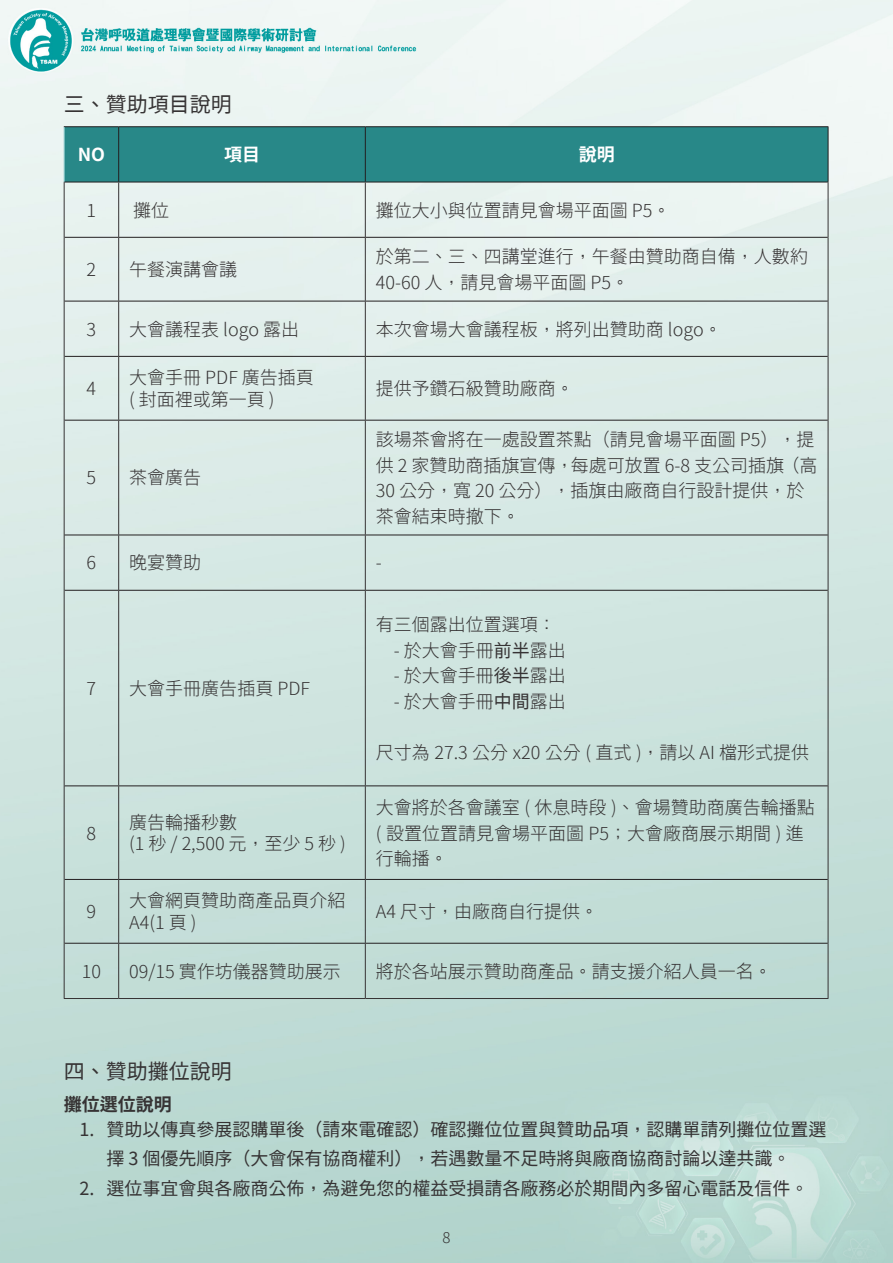
<style>
.page{position:relative;width:893px;height:1263px;background:#fff}
.page>*{position:absolute;margin:0;border:0;box-sizing:border-box;transform-origin:0 0}
.t1{font:21px "Taipei Sans TC Beta";color:#363334}
.t2{font:300 18px/25.5px "Taipei Sans TC Beta";color:#363334}
.t3{font:18px/28.5px "Taipei Sans TC Beta";color:#363334;text-align:center}
.t4{font:700 18px "Taipei Sans TC Beta";color:#fff}
.t5{font:700 18px "Taipei Sans TC Beta";color:#363334}
.t6{font:300 15px "Taipei Sans TC Beta";color:#363334}
.s1{font-weight:400}
</style>
<div class="page">
<img style="left:0;top:0;width:893px;height:1263px">
<div style="left:65px;top:127px;width:763px;height:55px;background:#288888"></div>
<hr style="left:64px;top:126px;width:55px;height:1px;background:#231f20">
<hr style="left:119px;top:126px;width:246px;height:1px;background:#231f20">
<hr style="left:118px;top:127px;width:1px;height:55px;background:#231f20">
<hr style="left:365px;top:126px;width:463px;height:1px;background:#231f20">
<hr style="left:365px;top:127px;width:1px;height:55px;background:#231f20">
<hr style="left:828px;top:127px;width:1px;height:55px;background:#231f20">
<hr style="left:64px;top:182px;width:55px;height:1px;background:#231f20">
<hr style="left:119px;top:182px;width:246px;height:1px;background:#231f20">
<hr style="left:365px;top:182px;width:463px;height:1px;background:#231f20">
<hr style="left:64px;top:127px;width:1px;height:55px;background:#91cdcf">
<hr style="left:64px;top:182px;width:1px;height:55px;background:#363334">
<hr style="left:118px;top:182px;width:1px;height:55px;background:#363334">
<hr style="left:365px;top:182px;width:1px;height:55px;background:#363334">
<hr style="left:828px;top:182px;width:1px;height:55px;background:#363334">
<hr style="left:64px;top:237px;width:1px;height:64px;background:#363334">
<hr style="left:118px;top:238px;width:1px;height:63px;background:#363334">
<hr style="left:365px;top:238px;width:1px;height:63px;background:#363334">
<hr style="left:828px;top:237px;width:1px;height:64px;background:#363334">
<hr style="left:64px;top:301px;width:1px;height:55px;background:#363334">
<hr style="left:118px;top:301px;width:1px;height:55px;background:#363334">
<hr style="left:365px;top:301px;width:1px;height:55px;background:#363334">
<hr style="left:828px;top:301px;width:1px;height:55px;background:#363334">
<hr style="left:64px;top:356px;width:1px;height:64px;background:#363334">
<hr style="left:118px;top:357px;width:1px;height:63px;background:#363334">
<hr style="left:365px;top:357px;width:1px;height:63px;background:#363334">
<hr style="left:828px;top:356px;width:1px;height:64px;background:#363334">
<hr style="left:64px;top:420px;width:1px;height:115px;background:#363334">
<hr style="left:118px;top:420px;width:1px;height:115px;background:#363334">
<hr style="left:365px;top:420px;width:1px;height:115px;background:#363334">
<hr style="left:828px;top:420px;width:1px;height:115px;background:#363334">
<hr style="left:64px;top:535px;width:1px;height:55px;background:#363334">
<hr style="left:118px;top:535px;width:1px;height:55px;background:#363334">
<hr style="left:365px;top:535px;width:1px;height:55px;background:#363334">
<hr style="left:828px;top:535px;width:1px;height:55px;background:#363334">
<hr style="left:64px;top:590px;width:1px;height:196px;background:#363334">
<hr style="left:118px;top:591px;width:1px;height:194px;background:#363334">
<hr style="left:365px;top:591px;width:1px;height:194px;background:#363334">
<hr style="left:828px;top:590px;width:1px;height:196px;background:#363334">
<hr style="left:64px;top:786px;width:1px;height:93px;background:#363334">
<hr style="left:118px;top:786px;width:1px;height:93px;background:#363334">
<hr style="left:365px;top:786px;width:1px;height:93px;background:#363334">
<hr style="left:828px;top:786px;width:1px;height:93px;background:#363334">
<hr style="left:64px;top:879px;width:1px;height:64px;background:#363334">
<hr style="left:118px;top:880px;width:1px;height:63px;background:#363334">
<hr style="left:365px;top:880px;width:1px;height:63px;background:#363334">
<hr style="left:828px;top:879px;width:1px;height:64px;background:#363334">
<hr style="left:64px;top:943px;width:1px;height:55px;background:#363334">
<hr style="left:118px;top:943px;width:1px;height:55px;background:#363334">
<hr style="left:365px;top:943px;width:1px;height:55px;background:#363334">
<hr style="left:828px;top:943px;width:1px;height:55px;background:#363334">
<hr style="left:64px;top:998px;width:55px;height:1px;background:#363334">
<hr style="left:119px;top:998px;width:246px;height:1px;background:#363334">
<hr style="left:365px;top:998px;width:463px;height:1px;background:#363334">
<hr style="left:65px;top:237px;width:54px;height:1px;background:#231f20">
<hr style="left:119px;top:237px;width:246px;height:1px;background:#231f20">
<hr style="left:365px;top:237px;width:463px;height:1px;background:#231f20">
<hr style="left:65px;top:301px;width:54px;height:1px;background:#231f20">
<hr style="left:119px;top:301px;width:246px;height:1px;background:#231f20">
<hr style="left:365px;top:301px;width:463px;height:1px;background:#231f20">
<hr style="left:65px;top:356px;width:54px;height:1px;background:#231f20">
<hr style="left:119px;top:356px;width:246px;height:1px;background:#231f20">
<hr style="left:365px;top:356px;width:463px;height:1px;background:#231f20">
<hr style="left:65px;top:420px;width:54px;height:1px;background:#231f20">
<hr style="left:119px;top:420px;width:246px;height:1px;background:#231f20">
<hr style="left:365px;top:420px;width:463px;height:1px;background:#231f20">
<hr style="left:65px;top:535px;width:54px;height:1px;background:#231f20">
<hr style="left:119px;top:535px;width:246px;height:1px;background:#231f20">
<hr style="left:365px;top:535px;width:463px;height:1px;background:#231f20">
<hr style="left:65px;top:590px;width:54px;height:1px;background:#231f20">
<hr style="left:119px;top:590px;width:246px;height:1px;background:#231f20">
<hr style="left:365px;top:590px;width:463px;height:1px;background:#231f20">
<hr style="left:65px;top:785px;width:54px;height:1px;background:#231f20">
<hr style="left:119px;top:785px;width:246px;height:1px;background:#231f20">
<hr style="left:365px;top:785px;width:463px;height:1px;background:#231f20">
<hr style="left:65px;top:879px;width:54px;height:1px;background:#231f20">
<hr style="left:119px;top:879px;width:246px;height:1px;background:#231f20">
<hr style="left:365px;top:879px;width:463px;height:1px;background:#231f20">
<hr style="left:65px;top:943px;width:54px;height:1px;background:#231f20">
<hr style="left:119px;top:943px;width:246px;height:1px;background:#231f20">
<hr style="left:365px;top:943px;width:463px;height:1px;background:#231f20">
<p class="t1" style="left:64px;top:92px;width:169px">三、贊助項目說明</p>
<p class="t4" style="left:78px;top:144px;width:29px">NO</p>
<p class="t4" style="left:224px;top:144px;width:37px">項目</p>
<p class="t4" style="left:579px;top:144px;width:37px">說明</p>
<p class="t2" style="left:87px;top:198px;width:11px">1</p>
<p class="t2" style="left:133px;top:198px;width:37px">攤位</p>
<p class="t2" style="left:376px;top:198px;width:296px">攤位大小與位置請見會場平面圖 P5。</p>
<p class="t2" style="left:87px;top:257px;width:11px">2</p>
<p class="t2" style="left:129px;top:257px;width:109px">午餐演講會議</p>
<p class="t2" style="left:376px;top:244px;width:433px">於第二、三、四講堂進行，午餐由贊助商自備，人數約<br>40-60 人，請見會場平面圖 P5。</p>
<p class="t2" style="left:87px;top:317px;width:11px">3</p>
<p class="t2" style="left:129px;top:317px;width:171px">大會議程表 logo 露出</p>
<p class="t2" style="left:376px;top:317px;width:347px">本次會場大會議程板，將列出贊助商 logo。</p>
<p class="t2" style="left:87px;top:376px;width:11px">4</p>
<p class="t2" style="left:129px;top:367px;width:186px;line-height:21.6px">大會手冊 PDF 廣告插頁( 封面裡或第一頁 )</p>
<p class="t2" style="left:376px;top:376px;width:199px">提供予鑽石級贊助廠商。</p>
<p class="t2" style="left:87px;top:465px;width:11px">5</p>
<p class="t2" style="left:129px;top:465px;width:73px">茶會廣告</p>
<p class="t2" style="left:376px;top:427px;width:443px">該場茶會將在一處設置茶點（請見會場平面圖 P5），提供 2 家贊助商插旗宣傳，每處可放置 6-8 支公司插旗（高<br>30 公分，寬 20 公分），插旗由廠商自行設計提供，於茶會結束時撤下。</p>
<p class="t2" style="left:87px;top:550px;width:11px">6</p>
<p class="t2" style="left:129px;top:550px;width:73px">晚宴贊助</p>
<p class="t2" style="left:376px;top:550px;width:7px">-</p>
<p class="t2" style="left:87px;top:676px;width:11px">7</p>
<p class="t2" style="left:129px;top:676px;width:182px">大會手冊廣告插頁 PDF</p>
<p class="t2" style="left:87px;top:820px;width:11px">8</p>
<p class="t2" style="left:129px;top:812px;width:218px;line-height:21.6px">廣告輪播秒數<br>(1 秒 / 2,500 元，至少 5 秒 )</p>
<p class="t2" style="left:376px;top:612px;width:181px">有三個露出位置選項：</p>
<p class="t2" style="left:376px;top:638px;width:191px">　- 於大會手冊<span class="s1">前半</span>露出</p>
<p class="t2" style="left:376px;top:663px;width:191px">　- 於大會手冊<span class="s1">後半</span>露出</p>
<p class="t2" style="left:376px;top:689px;width:191px">　- 於大會手冊<span class="s1">中間</span>露出</p>
<p class="t2" style="left:376px;top:740px;width:435px">尺寸為 27.3 公分 x20 公分 ( 直式 )，請以 AI 檔形式提供</p>
<p class="t2" style="left:376px;top:795px;width:440px">大會將於各會議室 ( 休息時段 )、會場贊助商廣告輪播點( 設置位置請見會場平面圖 P5；大會廠商展示期間 ) 進行輪播。</p>
<p class="t2" style="left:87px;top:899px;width:11px">9</p>
<p class="t2" style="left:129px;top:890px;width:217px;line-height:21.6px">大會網頁贊助商產品頁介紹<br>A4(1 頁 )</p>
<p class="t2" style="left:376px;top:899px;width:224px">A4 尺寸，由廠商自行提供。</p>
<p class="t2" style="left:82px;top:959px;width:21px">10</p>
<p class="t2" style="left:129px;top:959px;width:213px">09/15 實作坊儀器贊助展示</p>
<p class="t2" style="left:376px;top:959px;width:397px">將於各站展示贊助商產品。請支援介紹人員一名。</p>
<p class="t1" style="left:64px;top:1060px;width:169px">四、贊助攤位說明</p>
<p class="t5" style="left:64px;top:1094px;width:109px">攤位選位說明</p>
<p class="t3" style="left:79px;top:1115px;width:749px">1. 贊助以傳真參展認購單後（請來電確認）確認攤位位置與贊助品項，認購單請列攤位位置選擇 3 個優先順序（大會保有協商權利），若遇數量不足時將與廠商協商討論以達共識。</p>
<p class="t3" style="left:79px;top:1174px;width:731px">2. 選位事宜會與各廠商公佈，為避免您的權益受損請各廠務必於期間內多留心電話及信件。</p>
<p class="t6" style="left:442px;top:1229px;width:10px">8</p>
</div>
